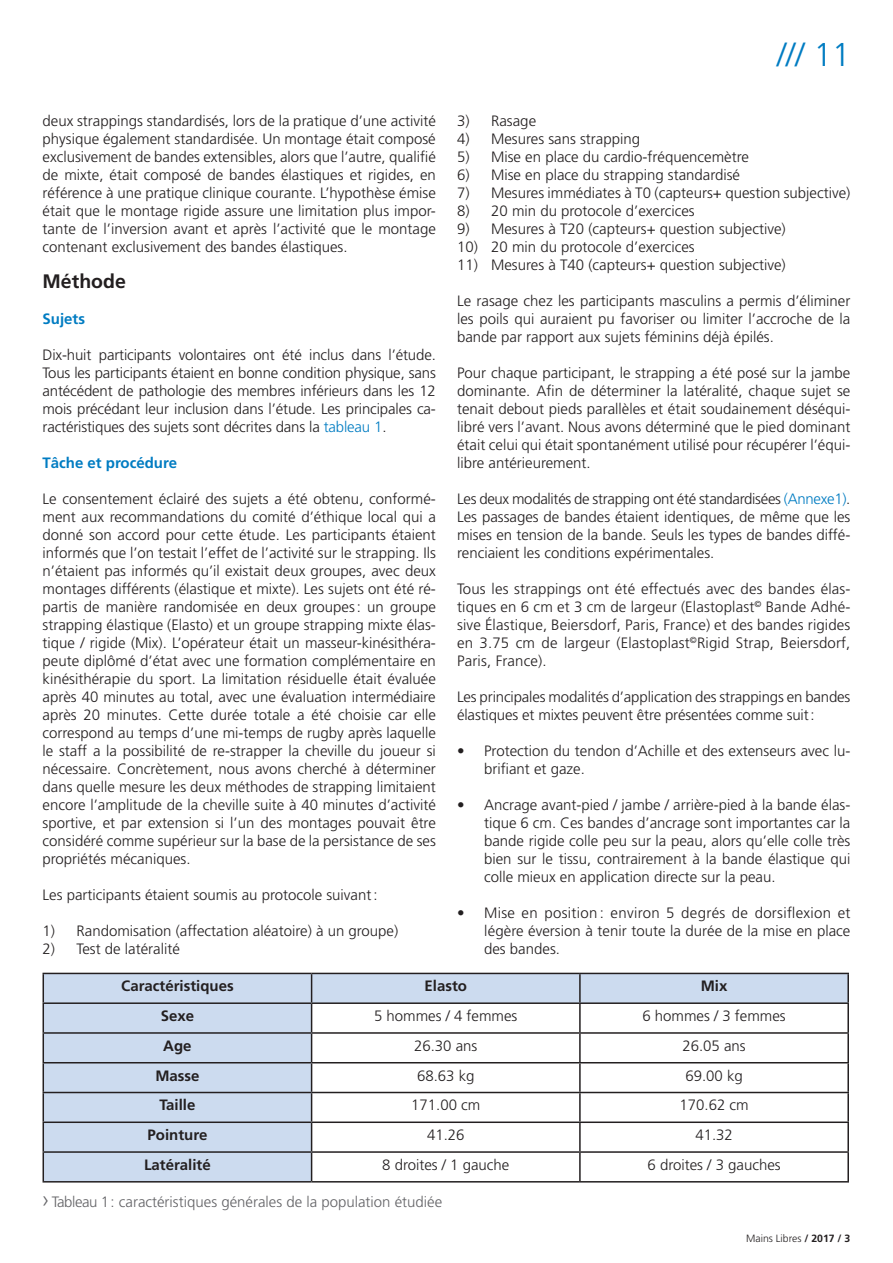
<style>
.page{position:relative;width:893px;height:1263px;background:#fff}
.page>*{position:absolute;margin:0;border:0;box-sizing:border-box;transform-origin:0 0}
.t1{font:300 33px "Frutiger";color:#007cc2}
.t2{font:700 19.5px "Frutiger";color:#231f20}
.t3{font:300 15px/18px "Frutiger";color:#231f20;text-align:justify}
.t4{font:700 15px "Frutiger";color:#231f20}
.t5{font:300 15px "Frutiger";color:#636366}
.t6{font:700 15px "Frutiger";color:#007cc2}
.t7{font:300 10.5px "Frutiger";color:#231f20}
.s1{color:#007cc2}
.s2{font-size:22.5px}
.s3{font-weight:700}
</style>
<div class="page">
<svg style="left:44px;top:974px;width:803px;height:207px"></svg>
<hr style="left:43px;top:973px;width:269px;height:1px;background:#231f20">
<hr style="left:312px;top:973px;width:268px;height:1px;background:#231f20">
<hr style="left:580px;top:973px;width:269px;height:1px;background:#231f20">
<hr style="left:579px;top:974px;width:2px;height:28px;background:#231f20">
<hr style="left:847px;top:974px;width:2px;height:28px;background:#231f20">
<hr style="left:43px;top:1002px;width:269px;height:2px;background:#231f20">
<hr style="left:312px;top:1002px;width:268px;height:2px;background:#231f20">
<hr style="left:580px;top:1002px;width:269px;height:2px;background:#231f20">
<hr style="left:579px;top:1004px;width:2px;height:28px;background:#231f20">
<hr style="left:847px;top:1004px;width:2px;height:28px;background:#231f20">
<hr style="left:43px;top:1032px;width:269px;height:2px;background:#231f20">
<hr style="left:312px;top:1032px;width:268px;height:2px;background:#231f20">
<hr style="left:580px;top:1032px;width:269px;height:2px;background:#231f20">
<hr style="left:579px;top:1034px;width:2px;height:28px;background:#231f20">
<hr style="left:847px;top:1034px;width:2px;height:28px;background:#231f20">
<hr style="left:43px;top:1062px;width:269px;height:1px;background:#231f20">
<hr style="left:312px;top:1062px;width:268px;height:1px;background:#231f20">
<hr style="left:580px;top:1062px;width:269px;height:1px;background:#231f20">
<hr style="left:579px;top:1063px;width:2px;height:29px;background:#231f20">
<hr style="left:847px;top:1063px;width:2px;height:29px;background:#231f20">
<hr style="left:43px;top:1092px;width:269px;height:1px;background:#231f20">
<hr style="left:312px;top:1092px;width:268px;height:1px;background:#231f20">
<hr style="left:580px;top:1092px;width:269px;height:1px;background:#231f20">
<hr style="left:579px;top:1093px;width:2px;height:28px;background:#231f20">
<hr style="left:847px;top:1093px;width:2px;height:28px;background:#231f20">
<hr style="left:43px;top:1121px;width:269px;height:2px;background:#231f20">
<hr style="left:312px;top:1121px;width:268px;height:2px;background:#231f20">
<hr style="left:580px;top:1121px;width:269px;height:2px;background:#231f20">
<hr style="left:579px;top:1123px;width:2px;height:28px;background:#231f20">
<hr style="left:847px;top:1123px;width:2px;height:28px;background:#231f20">
<hr style="left:43px;top:1151px;width:269px;height:2px;background:#231f20">
<svg style="left:43px;top:974px;width:1px;height:207px"></svg>
<hr style="left:312px;top:1151px;width:268px;height:2px;background:#231f20">
<svg style="left:311px;top:974px;width:1px;height:207px"></svg>
<hr style="left:580px;top:1151px;width:269px;height:2px;background:#231f20">
<hr style="left:579px;top:1153px;width:2px;height:28px;background:#231f20">
<hr style="left:847px;top:1153px;width:2px;height:28px;background:#231f20">
<hr style="left:43px;top:1181px;width:269px;height:1px;background:#231f20">
<hr style="left:312px;top:1181px;width:268px;height:1px;background:#231f20">
<hr style="left:580px;top:1181px;width:269px;height:1px;background:#231f20">
<h1 class="t1" style="left:777px;top:36px;width:75px">/// 11</h1>
<p class="t3" style="left:457px;top:112px;width:81px">3) Rasage</p>
<p class="t3" style="left:457px;top:130px;width:184px">4) Mesures sans strapping</p>
<p class="t3" style="left:457px;top:148px;width:293px">5) Mise en place du cardio-fréquencemètre</p>
<p class="t3" style="left:457px;top:166px;width:284px">6) Mise en place du strapping standardisé</p>
<p class="t3" style="left:457px;top:184px;width:395px">7) Mesures immédiates à T0 (capteurs+ question subjective)</p>
<p class="t3" style="left:457px;top:202px;width:239px">8) 20 min du protocole d’exercices</p>
<p class="t3" style="left:457px;top:220px;width:330px">9) Mesures à T20 (capteurs+ question subjective)</p>
<p class="t3" style="left:457px;top:238px;width:239px">10) 20 min du protocole d’exercices</p>
<p class="t3" style="left:457px;top:256px;width:330px">11) Mesures à T40 (capteurs+ question subjective)</p>
<p class="t3" style="left:457px;top:292px;width:395px">Le rasage chez les participants masculins a permis d’éliminer les poils qui auraient pu favoriser ou limiter l’accroche de la bande par rapport aux sujets féminins déjà épilés.</p>
<p class="t3" style="left:457px;top:364px;width:395px">Pour chaque participant, le strapping a été posé sur la jambe dominante. Afin de déterminer la latéralité, chaque sujet se tenait debout pieds parallèles et était soudainement déséqui&shy;libré vers l’avant. Nous avons déterminé que le pied dominant était celui qui était spontanément utilisé pour récupérer l’équi&shy;libre antérieurement.</p>
<p class="t3" style="left:457px;top:490px;width:395px">Les deux modalités de strapping ont été standardisées <span class="s1">(Annexe1)</span>.<br>Les passages de bandes étaient identiques, de même que les mises en tension de la bande. Seuls les types de bandes diffé&shy;renciaient les conditions expérimentales.</p>
<p class="t3" style="left:457px;top:580px;width:395px">Tous les strappings ont été effectués avec des bandes élas&shy;tiques en 6 cm et 3 cm de largeur (Elastoplast<sup>©</sup> Bande Adhé&shy;sive Élastique, Beiersdorf, Paris, France) et des bandes rigides en 3.75 cm de largeur (Elastoplast<sup>©</sup>Rigid Strap, Beiersdorf, Paris, France).</p>
<p class="t3" style="left:457px;top:688px;width:395px">Les principales modalités d’application des strappings en bandes élastiques et mixtes peuvent être présentées comme suit:</p>
<p class="t3" style="left:484px;top:742px;width:368px;text-indent:-27px">• Protection du tendon d’Achille et des extenseurs avec lu&shy;brifiant et gaze.</p>
<p class="t3" style="left:484px;top:796px;width:368px;text-indent:-27px">• Ancrage avant-pied / jambe / arrière-pied à la bande élas&shy;tique 6 cm. Ces bandes d’ancrage sont importantes car la bande rigide colle peu sur la peau, alors qu’elle colle très bien sur le tissu, contrairement à la bande élastique qui colle mieux en application directe sur la peau.</p>
<p class="t3" style="left:484px;top:904px;width:368px;text-indent:-27px">• Mise en position : environ 5 degrés de dorsiflexion et légère éversion à tenir toute la durée de la mise en place des bandes.</p>
<p class="t3" style="left:43px;top:112px;width:395px">deux strappings standardisés, lors de la pratique d’une activité physique également standardisée. Un montage était composé exclusivement de bandes extensibles, alors que l’autre, qualifié de mixte, était composé de bandes élastiques et rigides, en référence à une pratique clinique courante. L’hypothèse émise était que le montage rigide assure une limitation plus impor&shy;tante de l’inversion avant et après l’activité que le montage contenant exclusivement des bandes élastiques.</p>
<h2 class="t2" style="left:43px;top:270px;width:85px">Méthode</h2>
<p class="t6" style="left:43px;top:310px;width:44px">Sujets</p>
<p class="t3" style="left:43px;top:346px;width:395px">Dix-huit participants volontaires ont été inclus dans l’étude.<br>Tous les participants étaient en bonne condition physique, sans antécédent de pathologie des membres inférieurs dans les 12 mois précédant leur inclusion dans l’étude. Les principales ca&shy;ractéristiques des sujets sont décrites dans la <span class="s1">tableau 1</span>.</p>
<p class="t6" style="left:43px;top:454px;width:136px">Tâche et procédure</p>
<p class="t3" style="left:43px;top:490px;width:395px">Le consentement éclairé des sujets a été obtenu, conformé&shy;ment aux recommandations du comité d’éthique local qui a donné son accord pour cette étude. Les participants étaient informés que l’on testait l’effet de l’activité sur le strapping. Ils n’étaient pas informés qu’il existait deux groupes, avec deux montages différents (élastique et mixte). Les sujets ont été ré&shy;partis de manière randomisée en deux groupes: un groupe strapping élastique (Elasto) et un groupe strapping mixte élas&shy;tique / rigide (Mix). L’opérateur était un masseur-kinésithéra&shy;peute diplômé d’état avec une formation complémentaire en kinésithérapie du sport. La limitation résiduelle était évaluée après 40 minutes au total, avec une évaluation intermédiaire après 20 minutes. Cette durée totale a été choisie car elle correspond au temps d’une mi-temps de rugby après laquelle le staff a la possibilité de re-strapper la cheville du joueur si nécessaire. Concrètement, nous avons cherché à déterminer dans quelle mesure les deux méthodes de strapping limitaient encore l’amplitude de la cheville suite à 40 minutes d’activité sportive, et par extension si l’un des montages pouvait être considéré comme supérieur sur la base de la persistance de ses propriétés mécaniques.</p>
<p class="t3" style="left:43px;top:886px;width:336px">Les participants étaient soumis au protocole suivant:</p>
<p class="t3" style="left:43px;top:922px;width:357px">1) Randomisation (affectation aléatoire) à un groupe)</p>
<p class="t3" style="left:43px;top:940px;width:139px">2) Test de latéralité</p>
<p class="t4" style="left:121px;top:977px;width:114px">Caractéristiques</p>
<p class="t4" style="left:424px;top:977px;width:44px">Elasto</p>
<p class="t4" style="left:701px;top:977px;width:28px">Mix</p>
<p class="t4" style="left:161px;top:1007px;width:35px">Sexe</p>
<p class="t3" style="left:374px;top:1007px;width:145px">5 hommes / 4 femmes</p>
<p class="t3" style="left:642px;top:1007px;width:145px">6 hommes / 3 femmes</p>
<p class="t4" style="left:163px;top:1037px;width:30px">Age</p>
<p class="t3" style="left:414px;top:1037px;width:65px">26.30 ans</p>
<p class="t3" style="left:682px;top:1037px;width:65px">26.05 ans</p>
<p class="t4" style="left:155px;top:1066px;width:46px">Masse</p>
<p class="t3" style="left:417px;top:1067px;width:59px">68.63 kg</p>
<p class="t3" style="left:685px;top:1067px;width:59px">69.00 kg</p>
<p class="t4" style="left:160px;top:1096px;width:37px">Taille</p>
<p class="t3" style="left:411px;top:1096px;width:71px">171.00 cm</p>
<p class="t3" style="left:679px;top:1096px;width:71px">170.62 cm</p>
<p class="t4" style="left:148px;top:1126px;width:61px">Pointure</p>
<p class="t3" style="left:427px;top:1126px;width:39px">41.26</p>
<p class="t3" style="left:695px;top:1126px;width:39px">41.32</p>
<p class="t4" style="left:144px;top:1156px;width:68px">Latéralité</p>
<p class="t3" style="left:382px;top:1156px;width:129px">8 droites / 1 gauche</p>
<p class="t3" style="left:648px;top:1156px;width:135px">6 droites / 3 gauches</p>
<p class="t5" style="left:43px;top:1193px;width:401px"><span class="s2">›</span> Tableau 1: caractéristiques générales de la population étudiée</p>
<p class="t7" style="left:746px;top:1232px;width:106px">Mains Libres <span class="s3">/ 2017 / 3</span></p>
</div>
